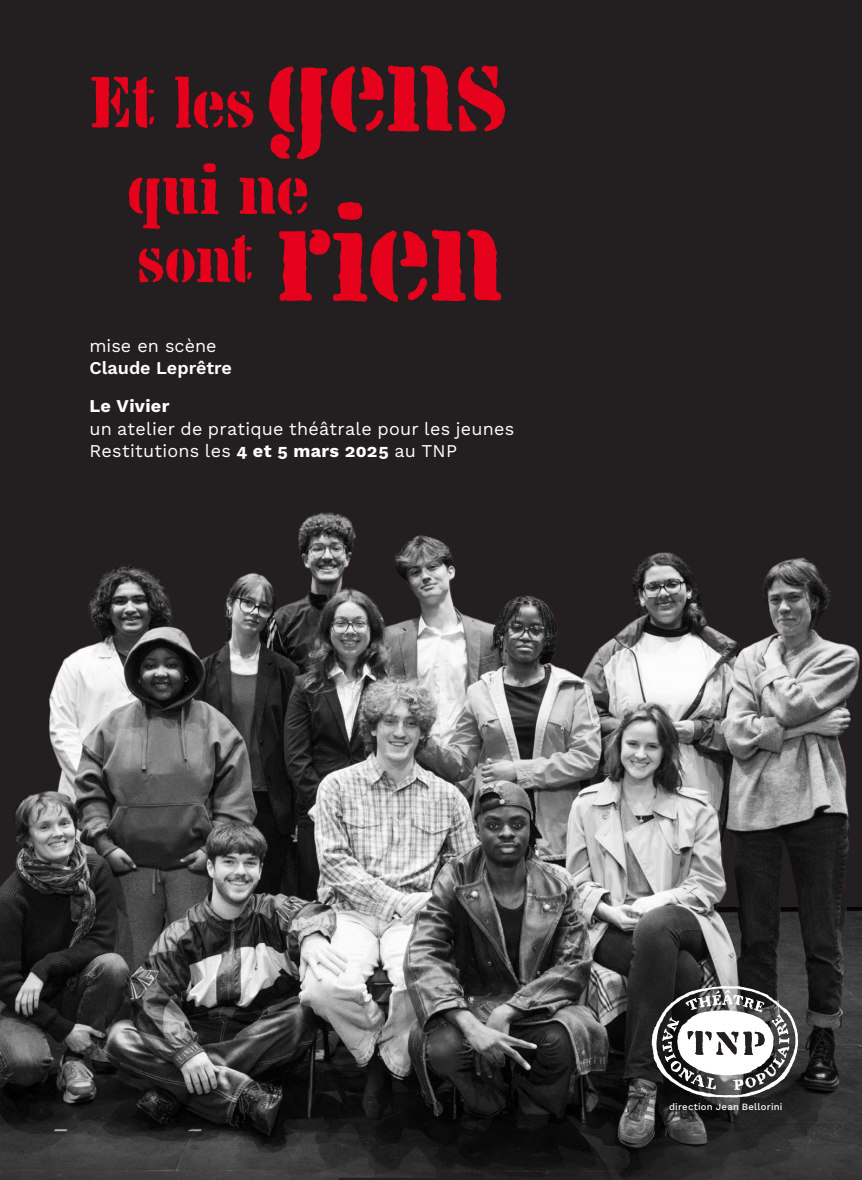
<style>
.page{position:relative;width:862px;height:1180px;background:#fff}
.page>*{position:absolute;margin:0;border:0;box-sizing:border-box;transform-origin:0 0}
.Dates_Bold_10_12{font:141.08px "Chaillot";color:#e5011c}
.Dates_Bold_10_12-2{font:130.5px "Chaillot";color:#e5011c}
.Dates_Bold_10_12-3{font:72.45px "Chaillot";letter-spacing:-.035em;color:#e5011c}
.Dates_Bold_10_12-4{font:67.5px "Chaillot";color:#e5011c}
.Auteur_Metteur_en_scène_Bold_10_12{font:18px/22.5px "Work Sans";letter-spacing:.015em;color:#fff}
.t1{font:600 18px "Work Sans";color:#fff}
.t2{font:700 18px "Work Sans";letter-spacing:.02em;color:#fff}
.t3{font:500 9.67px "Work Sans";letter-spacing:.025em;color:#fff}
.s1{font-weight:700}
</style>
<div class="page">
<div style="left:0;top:0;width:861px;height:1180px;background:#231f20"></div>
<img style="left:0;top:512px;width:861px;height:668px">
<svg style="left:651px;top:986px;width:146px;height:111px"></svg>
<p class="Dates_Bold_10_12-3" style="left:89px;top:60px;width:169px">Et les</p>
<p class="Dates_Bold_10_12-2" style="left:262px;top:9px;width:250px">gens</p>
<p class="Dates_Bold_10_12-3" style="left:125px;top:146px;width:186px">qui ne</p>
<p class="Dates_Bold_10_12" style="left:272px;top:169px;width:235px">rien</p>
<p class="Dates_Bold_10_12-4" style="left:135px;top:219px;width:120px">sont</p>
<p class="Auteur_Metteur_en_scène_Bold_10_12" style="left:89px;top:334px;width:129px">mise en scène</p>
<p class="t1" style="left:89px;top:355px;width:144px">Claude Leprêtre</p>
<p class="t2" style="left:89px;top:393px;width:81px">Le Vivier</p>
<p class="Auteur_Metteur_en_scène_Bold_10_12" style="left:89px;top:417px;width:426px">un atelier de pratique théâtrale pour les jeunes<br>Restitutions les <span class="s1">4 et 5 mars 2025</span> au TNP</p>
<p class="t3" style="left:668px;top:1099px;width:115px">direction Jean Bellorini</p>
</div>
